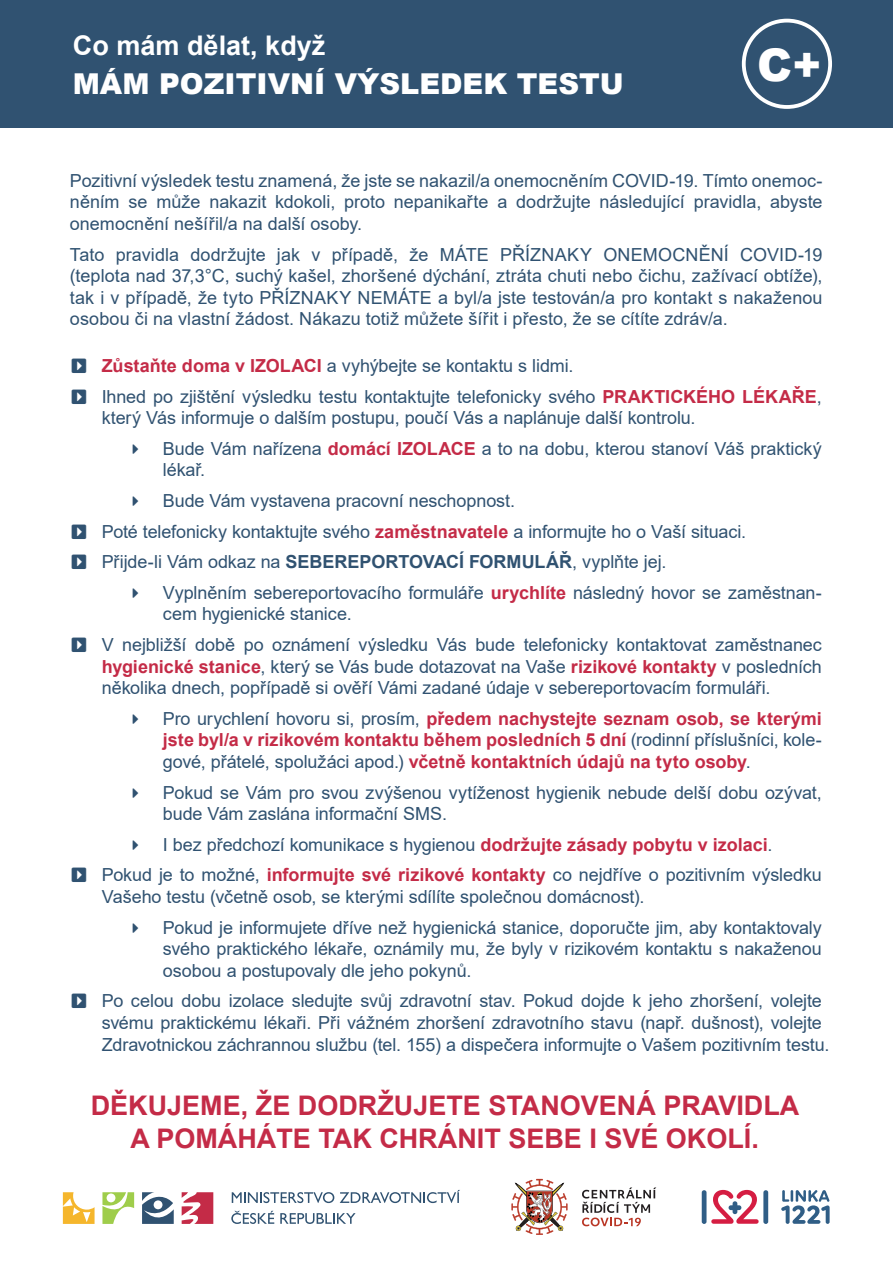
<style>
.page{position:relative;width:893px;height:1263px;background:#fff}
.page>*{position:absolute;margin:0;border:0;box-sizing:border-box;transform-origin:0 0}
.t1{font:900 45px "Arial";color:#fff}
.t2{font:900 28.8px "Arial";color:#fff}
.t3{font:700 27px/33px "Arial";color:#c42b47;text-align:center}
.t4{font:700 27px "Arial";color:#fff}
.t5{font:18px/21.6px "Arial";letter-spacing:-.005em;color:#305271}
.t6{font:700 18px/21.6px "Arial";color:#c42b47;text-align:justify}
.s1{font-weight:700;color:#c42b47}
.s2{font-weight:700}
.s3{font-weight:400;color:#305271}
</style>
<div class="page">
<div style="left:0;top:0;width:893px;height:128px;background:#305271"></div>
<svg style="left:181px;top:1192px;width:32px;height:32px"></svg>
<svg style="left:102px;top:1192px;width:32px;height:32px"></svg>
<svg style="left:63px;top:1192px;width:32px;height:32px"></svg>
<svg style="left:142px;top:1192px;width:32px;height:32px"></svg>
<svg style="left:232px;top:1192px;width:102px;height:11px"></svg>
<svg style="left:340px;top:1190px;width:120px;height:13px"></svg>
<svg style="left:231px;top:1211px;width:43px;height:13px"></svg>
<svg style="left:280px;top:1213px;width:76px;height:11px"></svg>
<hr style="left:702px;top:1190px;width:4px;height:34px;background:#305e86;border-radius:2px">
<div style="left:763px;top:1190px;width:5px;height:34px;background:#305e86;border-radius:2px"></div>
<svg style="left:711px;top:1190px;width:48px;height:34px"></svg>
<svg style="left:781px;top:1190px;width:49px;height:34px"></svg>
<svg style="left:511px;top:1179px;width:57px;height:56px"></svg>
<svg style="left:582px;top:1187px;width:74px;height:39px"></svg>
<div style="left:742px;top:19px;width:90px;height:90px;border:4px solid #fff;border-radius:50%"></div>
<h3 class="t4" style="left:73px;top:27px;width:254px">Co mám dělat, když</h3>
<h2 class="t2" style="left:73px;top:62px;width:553px">MÁM POZITIVNÍ VÝSLEDEK TESTU</h2>
<h1 class="t1" style="left:757px;top:32px;width:66px">C+</h1>
<p class="t5" style="left:70px;top:169px;width:754px;text-align:justify">Pozitivní výsledek testu znamená, že jste se nakazil/a onemocněním COVID-19. Tímto onemoc&shy;něním se může nakazit kdokoli, proto nepanikařte a dodržujte následující pravidla, abyste onemocnění nešířil/a na další osoby.</p>
<p class="t5" style="left:70px;top:243px;width:754px;text-align:justify">Tato pravidla dodržujte jak v případě, že MÁTE PŘÍZNAKY ONEMOCNĚNÍ COVID-19 (teplota nad 37,3°C, suchý kašel, zhoršené dýchání, ztráta chuti nebo čichu, zažívací obtíže), tak i v případě, že tyto PŘÍZNAKY NEMÁTE a byl/a jste testován/a pro kontakt s nakaženou osobou či na vlastní žádost. Nákazu totiž můžete šířit i přesto, že se cítíte zdráv/a.</p>
<p class="t5" style="left:102px;top:350px;width:722px;line-height:30.6px"><span class="s1">Zůstaňte doma v IZOLACI</span> a vyhýbejte se kontaktu s lidmi.<br>Ihned po zjištění výsledku testu kontaktujte telefonicky svého <span class="s1">PRAKTICKÉHO LÉKAŘE</span>,</p>
<p class="t5" style="left:163px;top:402px;width:660px;line-height:30.6px;text-indent:-61px">který Vás informuje o dalším postupu, poučí Vás a naplánuje další kontrolu.<br>Bude Vám nařízena <span class="s1">domácí IZOLACE</span> a to na dobu, kterou stanoví Váš praktický</p>
<p class="t5" style="left:163px;top:459px;width:44px">lékař.</p>
<p class="t5" style="left:163px;top:490px;width:354px">Bude Vám vystavena pracovní neschopnost.</p>
<p class="t5" style="left:102px;top:520px;width:646px">Poté telefonicky kontaktujte svého <span class="s1">zaměstnavatele</span> a informujte ho o Vaší situaci.</p>
<p class="t5" style="left:102px;top:551px;width:566px">Přijde-li Vám odkaz na <span class="s2">SEBEREPORTOVACÍ FORMULÁŘ</span>, vyplňte jej.</p>
<p class="t5" style="left:163px;top:581px;width:660px">Vyplněním sebereportovacího formuláře <span class="s1">urychlíte</span> následný hovor se zaměstnan-</p>
<p class="t5" style="left:102px;top:599px;width:722px;line-height:30.6px;text-indent:61px">cem hygienické stanice.<br>V nejbližší době po oznámení výsledku Vás bude telefonicky kontaktovat zaměstnanec</p>
<p class="t5" style="left:102px;top:655px;width:722px"><span class="s1">hygienické stanice</span>, který se Vás bude dotazovat na Vaše <span class="s1">rizikové kontakty</span> v posledních několika dnech, popřípadě si ověří Vámi zadané údaje v sebereportovacím formuláři.</p>
<p class="t6" style="left:163px;top:708px;width:660px"><span class="s3">Pro urychlení hovoru si, prosím,</span> předem nachystejte seznam osob, se kterými jste byl/a v rizikovém kontaktu během posledních 5 dní <span class="s3">(rodinní příslušníci, kole&shy;gové, přátelé, spolužáci apod.)</span> včetně kontaktních údajů na tyto osoby<span class="s3">.</span></p>
<p class="t5" style="left:163px;top:781px;width:660px">Pokud se Vám pro svou zvýšenou vytíženost hygienik nebude delší dobu ozývat, bude Vám zaslána informační SMS.</p>
<p class="t5" style="left:102px;top:829px;width:722px;line-height:30.6px;text-indent:61px">I bez předchozí komunikace s hygienou <span class="s1">dodržujte zásady pobytu v izolaci</span>.<br>Pokud je to možné, <span class="s1">informujte své rizikové kontakty</span> co nejdříve o pozitivním výsledku</p>
<p class="t5" style="left:163px;top:881px;width:660px;line-height:30.6px;text-indent:-61px">Vašeho testu (včetně osob, se kterými sdílíte společnou domácnost).<br>Pokud je informujete dříve než hygienická stanice, doporučte jim, aby kontaktovaly</p>
<p class="t5" style="left:163px;top:938px;width:660px">svého praktického lékaře, oznámily mu, že byly v rizikovém kontaktu s nakaženou osobou a postupovaly dle jeho pokynů.</p>
<p class="t5" style="left:102px;top:990px;width:729px">Po celou dobu izolace sledujte svůj zdravotní stav. Pokud dojde k jeho zhoršení, volejte svému praktickému lékaři. Při vážném zhoršení zdravotního stavu (např. dušnost), volejte<br>Zdravotnickou záchrannou službu (tel. 155) a dispečera informujte o Vašem pozitivním testu.</p>
<h3 class="t3" style="left:91px;top:1090px;width:710px">DĚKUJEME, ŽE DODRŽUJETE STANOVENÁ PRAVIDLA<br>A POMÁHÁTE TAK CHRÁNIT SEBE I SVÉ OKOLÍ.</h3>
</div>
